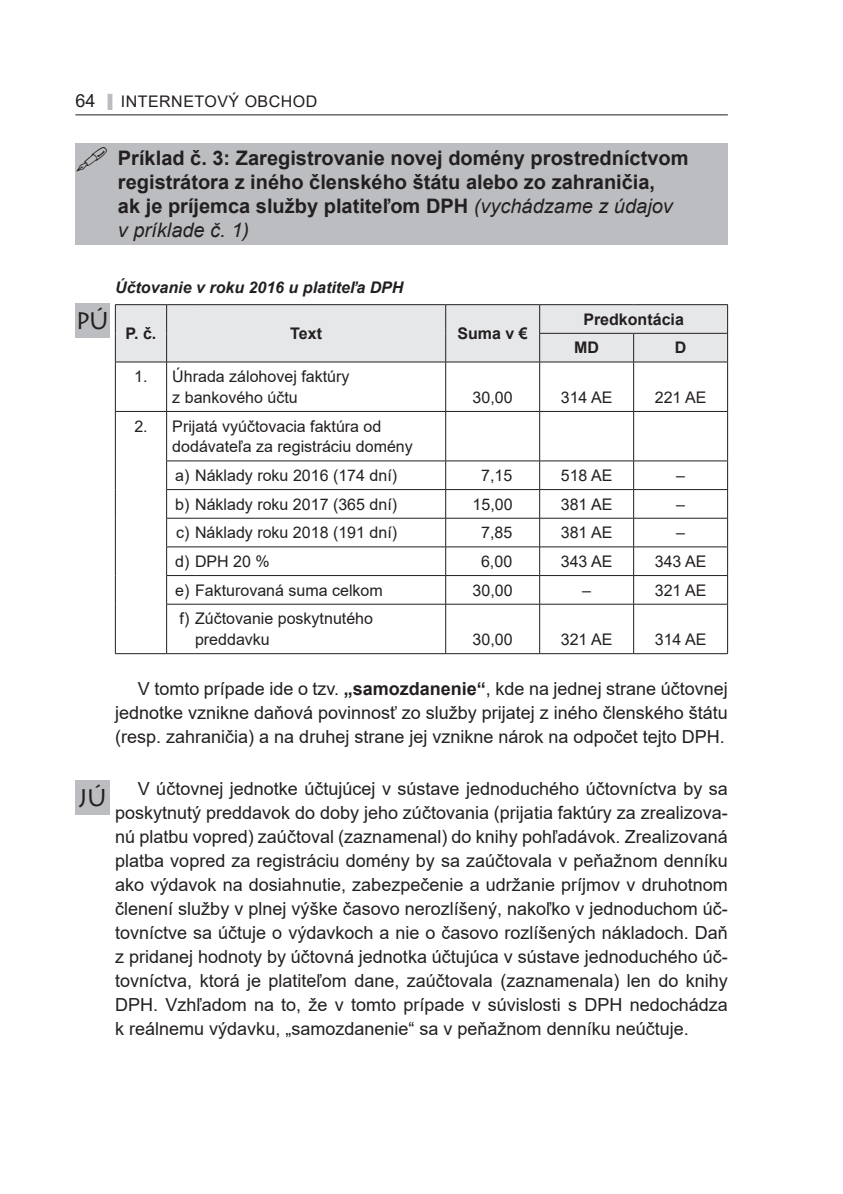
<style>
.page{position:relative;width:843px;height:1194px;background:#fff}
.page>*{position:absolute;margin:0;border:0;box-sizing:border-box;transform-origin:0 0}
.t1{font:24px "Lithos Pro";color:#231f20}
.t2{font:700 20px/24px "Arial";color:#231f20}
.t3{font:18px/24px "Arial";color:#231f20;text-align:justify}
.t4{font:16px/20.8px "Arial";color:#231f20}
.t5{font:italic 700 16px "Arial";color:#231f20}
.t6{font:700 16px/28.6px "Arial";color:#231f20}
.t7{font:16px "Arial";letter-spacing:.03em;color:#231f20}
.s1{font-size:18px}
.s2{font-family:"Bauhaus 93";font-size:24px;color:#bcbdc0}
.s3{font-weight:400;font-style:italic}
.s4{font-weight:700}
</style>
<div class="page">
<hr style="left:75px;top:114px;width:652px;height:1px;background:#231f20">
<div style="left:75px;top:143px;width:34px;height:102px;background:#bcbdc0"></div>
<div style="left:108px;top:143px;width:619px;height:102px;background:#bcbdc0"></div>
<hr style="left:166px;top:362px;width:1px;height:49px;background:#231f20">
<hr style="left:445px;top:362px;width:1px;height:49px;background:#231f20">
<hr style="left:539px;top:362px;width:1px;height:49px;background:#231f20">
<hr style="left:633px;top:362px;width:1px;height:49px;background:#231f20">
<hr style="left:115px;top:411px;width:52px;height:1px;background:#231f20">
<svg style="left:167px;top:411px;width:28px;height:1px"></svg>
<hr style="left:166px;top:412px;width:1px;height:49px;background:#231f20">
<hr style="left:195px;top:411px;width:250px;height:1px;background:#231f20">
<hr style="left:445px;top:411px;width:94px;height:1px;background:#231f20">
<hr style="left:445px;top:412px;width:1px;height:49px;background:#231f20">
<hr style="left:539px;top:411px;width:94px;height:1px;background:#231f20">
<hr style="left:539px;top:412px;width:1px;height:49px;background:#231f20">
<hr style="left:633px;top:411px;width:94px;height:1px;background:#231f20">
<hr style="left:633px;top:412px;width:1px;height:49px;background:#231f20">
<hr style="left:195px;top:461px;width:250px;height:1px;background:#231f20">
<hr style="left:445px;top:461px;width:94px;height:1px;background:#231f20">
<hr style="left:539px;top:461px;width:94px;height:1px;background:#231f20">
<hr style="left:633px;top:461px;width:94px;height:1px;background:#231f20">
<hr style="left:195px;top:489px;width:250px;height:1px;background:#231f20">
<hr style="left:445px;top:489px;width:94px;height:1px;background:#231f20">
<hr style="left:539px;top:489px;width:94px;height:1px;background:#231f20">
<hr style="left:633px;top:489px;width:94px;height:1px;background:#231f20">
<hr style="left:195px;top:518px;width:250px;height:1px;background:#231f20">
<hr style="left:445px;top:518px;width:94px;height:1px;background:#231f20">
<hr style="left:539px;top:518px;width:94px;height:1px;background:#231f20">
<hr style="left:633px;top:518px;width:94px;height:1px;background:#231f20">
<hr style="left:195px;top:546px;width:250px;height:1px;background:#231f20">
<hr style="left:445px;top:546px;width:94px;height:1px;background:#231f20">
<hr style="left:539px;top:546px;width:94px;height:1px;background:#231f20">
<hr style="left:633px;top:546px;width:94px;height:1px;background:#231f20">
<hr style="left:195px;top:575px;width:250px;height:1px;background:#231f20">
<hr style="left:445px;top:575px;width:94px;height:1px;background:#231f20">
<svg style="left:445px;top:461px;width:1px;height:143px"></svg>
<hr style="left:539px;top:575px;width:94px;height:1px;background:#231f20">
<svg style="left:539px;top:461px;width:1px;height:143px"></svg>
<hr style="left:633px;top:575px;width:94px;height:1px;background:#231f20">
<svg style="left:633px;top:461px;width:1px;height:143px"></svg>
<svg style="left:166px;top:461px;width:29px;height:144px"></svg>
<hr style="left:166px;top:604px;width:1px;height:49px;background:#231f20">
<hr style="left:195px;top:604px;width:250px;height:1px;background:#231f20">
<hr style="left:445px;top:604px;width:94px;height:1px;background:#231f20">
<hr style="left:445px;top:604px;width:1px;height:49px;background:#231f20">
<hr style="left:539px;top:604px;width:94px;height:1px;background:#231f20">
<hr style="left:539px;top:604px;width:1px;height:49px;background:#231f20">
<hr style="left:633px;top:604px;width:94px;height:1px;background:#231f20">
<hr style="left:633px;top:604px;width:1px;height:49px;background:#231f20">
<hr style="left:115px;top:362px;width:1px;height:49px;background:#231f20">
<hr style="left:727px;top:362px;width:1px;height:49px;background:#231f20">
<hr style="left:115px;top:412px;width:1px;height:49px;background:#231f20">
<hr style="left:727px;top:412px;width:1px;height:49px;background:#231f20">
<svg style="left:115px;top:461px;width:1px;height:143px"></svg>
<svg style="left:727px;top:461px;width:1px;height:143px"></svg>
<hr style="left:115px;top:604px;width:1px;height:49px;background:#231f20">
<hr style="left:727px;top:604px;width:1px;height:49px;background:#231f20">
<hr style="left:115px;top:653px;width:52px;height:1px;background:#231f20">
<svg style="left:167px;top:653px;width:28px;height:1px"></svg>
<hr style="left:195px;top:653px;width:250px;height:1px;background:#231f20">
<hr style="left:445px;top:653px;width:94px;height:1px;background:#231f20">
<hr style="left:539px;top:653px;width:94px;height:1px;background:#231f20">
<hr style="left:633px;top:653px;width:94px;height:1px;background:#231f20">
<svg style="left:115px;top:304px;width:613px;height:59px;background:#dedee0"></svg>
<hr style="left:195px;top:362px;width:250px;height:1px;background:#231f20">
<hr style="left:445px;top:362px;width:94px;height:1px;background:#231f20">
<hr style="left:539px;top:362px;width:94px;height:1px;background:#231f20">
<hr style="left:633px;top:362px;width:94px;height:1px;background:#231f20">
<div style="left:75px;top:780px;width:34px;height:34px;background:#bcbdc0"></div>
<div style="left:75px;top:304px;width:34px;height:34px;background:#bcbdc0"></div>
<p class="t7" style="left:75px;top:90px;width:243px"><span class="s1">64</span> <span class="s2">I</span> INTERNETOVÝ OBCHOD</p>
<h1 class="t1" style="left:75px;top:307px;width:35px">PÚ</h1>
<p class="t2" style="left:118px;top:146px;width:572px">Príklad č. 3: Zaregistrovanie novej domény prostredníctvom registrátora z iného členského štátu alebo zo zahraničia,<br>ak je príjemca služby platiteľom DPH <span class="s3">(vychádzame z údajov<br>v príklade č. 1)</span></p>
<p class="t5" style="left:115px;top:277px;width:290px">Účtovanie v roku 2016 u platiteľa DPH</p>
<p class="t6" style="left:125px;top:319px;width:32px">P. č.</p>
<p class="t6" style="left:290px;top:319px;width:33px">Text</p>
<p class="t6" style="left:457px;top:319px;width:72px">Suma v €</p>
<p class="t6" style="left:574px;top:305px;width:111px;text-indent:9px">Predkontácia<br>MD</p>
<p class="t6" style="left:674px;top:334px;width:13px">D</p>
<p class="t4" style="left:172px;top:366px;width:178px;text-indent:-38px">1. Úhrada zálohovej faktúry z bankového účtu</p>
<p class="t4" style="left:472px;top:387px;width:42px">30,00</p>
<p class="t4" style="left:560px;top:387px;width:53px">314 AE</p>
<p class="t4" style="left:654px;top:387px;width:53px">221 AE</p>
<h1 class="t1" style="left:78px;top:784px;width:30px">JÚ</h1>
<p class="t4" style="left:172px;top:415px;width:242px;text-indent:-38px">2. Prijatá vyúčtovacia faktúra od dodávateľa za registráciu domény</p>
<p class="t4" style="left:175px;top:465px;width:223px">a) Náklady roku 2016 (174 dní)</p>
<p class="t4" style="left:481px;top:465px;width:33px">7,15</p>
<p class="t4" style="left:560px;top:465px;width:53px">518 AE</p>
<p class="t4" style="left:676px;top:465px;width:10px">–</p>
<p class="t4" style="left:175px;top:494px;width:223px">b) Náklady roku 2017 (365 dní)</p>
<p class="t4" style="left:472px;top:494px;width:42px">15,00</p>
<p class="t4" style="left:560px;top:494px;width:53px">381 AE</p>
<p class="t4" style="left:676px;top:494px;width:10px">–</p>
<p class="t4" style="left:176px;top:522px;width:222px">c) Náklady roku 2018 (191 dní)</p>
<p class="t4" style="left:481px;top:522px;width:33px">7,85</p>
<p class="t4" style="left:560px;top:522px;width:53px">381 AE</p>
<p class="t4" style="left:676px;top:522px;width:10px">–</p>
<p class="t4" style="left:175px;top:551px;width:96px">d) DPH 20 %</p>
<p class="t4" style="left:481px;top:551px;width:33px">6,00</p>
<p class="t4" style="left:560px;top:551px;width:53px">343 AE</p>
<p class="t4" style="left:654px;top:551px;width:53px">343 AE</p>
<p class="t4" style="left:175px;top:580px;width:209px">e) Fakturovaná suma celkom</p>
<p class="t4" style="left:472px;top:580px;width:42px">30,00</p>
<p class="t4" style="left:582px;top:580px;width:10px">–</p>
<p class="t4" style="left:654px;top:580px;width:53px">321 AE</p>
<p class="t4" style="left:195px;top:608px;width:179px;text-indent:-15px">f) Zúčtovanie poskytnutého preddavku</p>
<p class="t4" style="left:472px;top:629px;width:42px">30,00</p>
<p class="t4" style="left:560px;top:629px;width:53px">321 AE</p>
<p class="t4" style="left:654px;top:629px;width:53px">314 AE</p>
<p class="t3" style="left:115px;top:676px;width:614px;text-indent:23px">V tomto prípade ide o tzv. <span class="s4">„samozdanenie“</span>, kde na jednej strane účtovnej jednotke vznikne daňová povinnosť zo služby prijatej z iného členského štátu (resp. zahraničia) a na druhej strane jej vznikne nárok na odpočet tejto DPH.</p>
<p class="t3" style="left:115px;top:777px;width:614px;text-indent:23px">V účtovnej jednotke účtujúcej v sústave jednoduchého účtovníctva by sa poskytnutý preddavok do doby jeho zúčtovania (prijatia faktúry za zrealizova&shy;nú platbu vopred) zaúčtoval (zaznamenal) do knihy pohľadávok. Zrealizovaná platba vopred za registráciu domény by sa zaúčtovala v peňažnom denníku ako výdavok na dosiahnutie, zabezpečenie a udržanie príjmov v druhotnom členení služby v plnej výške časovo nerozlíšený, nakoľko v jednoduchom úč&shy;tovníctve sa účtuje o výdavkoch a nie o časovo rozlíšených nákladoch. Daň z pridanej hodnoty by účtovná jednotka účtujúca v sústave jednoduchého úč&shy;tovníctva, ktorá je platiteľom dane, zaúčtovala (zaznamenala) len do knihy DPH. Vzhľadom na to, že v tomto prípade v súvislosti s DPH nedochádza k reálnemu výdavku, „samozdanenie“ sa v peňažnom denníku neúčtuje.</p>
</div>
